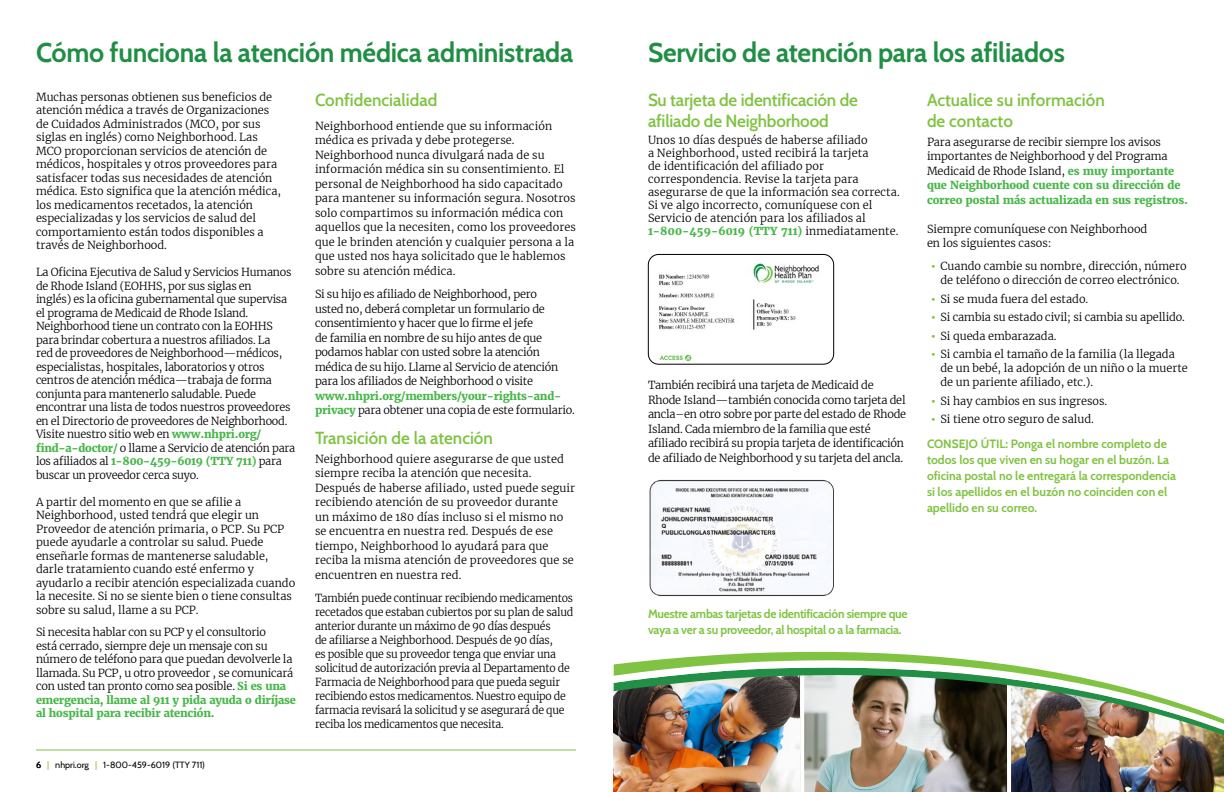
<style>
.page{position:relative;width:1224px;height:792px;background:#fff}
.page>*{position:absolute;margin:0;border:0;box-sizing:border-box;transform-origin:0 0}
.Big_Title{font:700 27px "Cabin";letter-spacing:-.01em;color:#208e44}
.Section_Titles{font:600 17px/20.4px "Cabin";letter-spacing:-.01em;color:#80c342}
.Body_Copy{font:600 17px "Cabin";color:#80c342}
.Body_Text_call-out{font:700 12px/16px "Cabin";color:#80c342}
.Body_Text_call-out-2{font:700 12px/16px "Cabin";letter-spacing:-.02em;color:#80c342}
.Body_Copy-2{font:300 11px/14.5px "Merriweather";color:#000}
.Body_Copy-3{font:300 11px/13.5px "Merriweather";letter-spacing:-.02em;color:#000}
.Body_Copy-4{font:300 11px/14px "Merriweather";letter-spacing:-.02em;color:#000;scale:.96 1}
.t1{font:9px "Cabin";color:#000}
.s1{font-weight:800;color:#48b749}
.s2{color:#80c342}
.s3{font-family:"Cabin";font-weight:600;font-size:13px;color:#80c342}
</style>
<div class="page">
<img style="left:613px;top:741px;width:187px;height:51px">
<img style="left:800px;top:750px;width:424px;height:42px">
<img style="left:614px;top:651px;width:610px;height:99px">
<hr style="left:36px;top:750px;width:540px;height:1px;background:#80c342">
<img style="left:651px;top:263px;width:180px;height:100px">
<div style="left:648px;top:254px;width:186px;height:111px;border:1px solid #000;border-radius:10px"></div>
<img style="left:649px;top:480px;width:185px;height:116px">
<p class="Big_Title" style="left:36px;top:31px;width:539px">Cómo funciona la atención médica administrada</p>
<p class="Big_Title" style="left:648px;top:31px;width:418px">Servicio de atención para los afiliados</p>
<p class="Body_Copy-2" style="left:36px;top:90px;width:247px;line-height:13.5px">Muchas personas obtienen sus beneficios de atención médica a través de Organizaciones de Cuidados Administrados (MCO, por sus siglas en inglés) como Neighborhood. Las MCO proporcionan servicios de atención de médicos, hospitales y otros proveedores para satisfacer todas sus necesidades de atención médica. Esto significa que la atención médica, los medicamentos recetados, la atención especializadas y los servicios de salud del comportamiento están todos disponibles a través de Neighborhood.</p>
<p class="Body_Copy-3" style="left:36px;top:265px;width:261px">La Oficina Ejecutiva de Salud y Servicios Humanos de Rhode Island (EOHHS, por sus siglas en<br>inglés) es la oficina gubernamental que supervisa el programa de Medicaid de Rhode Island.<br>Neighborhood tiene un contrato con la EOHHS para brindar cobertura a nuestros afiliados. La<br>red de proveedores de Neighborhood—médicos, especialistas, hospitales, laboratorios y otros centros de atención médica—trabaja de forma conjunta para mantenerlo saludable. Puede encontrar una lista de todos nuestros proveedores en el Directorio de proveedores de Neighborhood.<br>Visite nuestro sitio web en <span class="s1">www.nhpri.org/ find-a-doctor/</span> o llame a Servicio de atención para los afiliados al <span class="s1">1-800-459-6019 (TTY 711)</span> para buscar un proveedor cerca suyo.</p>
<p class="Body_Copy-2" style="left:36px;top:495px;width:261px;line-height:13.5px">A partir del momento en que se afilie a Neighborhood, usted tendrá que elegir un Proveedor de atención primaria, o PCP. Su PCP puede ayudarle a controlar su salud. Puede enseñarle formas de mantenerse saludable, darle tratamiento cuando esté enfermo y ayudarlo a recibir atención especializada cuando la necesite. Si no se siente bien o tiene consultas sobre su salud, llame a su PCP.</p>
<p class="Body_Copy-3" style="left:36px;top:625px;width:262px">Si necesita hablar con su PCP y el consultorio<br>está cerrado, siempre deje un mensaje con su número de teléfono para que puedan devolverle la llamada. Su PCP, u otro proveedor , se comunicará con usted tan pronto como sea posible. <span class="s1">Si es una emergencia, llame al 911 y pida ayuda o diríjase al hospital para recibir atención.</span></p>
<p class="t1" style="left:47px;top:758px;width:159px"><span class="s2">|</span> nhpri.org <span class="s2">|</span> 1-800-459-6019 (TTY 711)</p>
<p class="t1" style="left:36px;top:758px;width:7px">6</p>
<p class="Body_Copy" style="left:315px;top:87px;width:124px">Confidencialidad</p>
<p class="Body_Copy-2" style="left:315px;top:118px;width:263px">Neighborhood entiende que su información médica es privada y debe protegerse.<br>Neighborhood nunca divulgará nada de su información médica sin su consentimiento. El personal de Neighborhood ha sido capacitado para mantener su información segura. Nosotros solo compartimos su información médica con aquellos que la necesiten, como los proveedores que le brinden atención y cualquier persona a la que usted nos haya solicitado que le hablemos sobre su atención médica.</p>
<p class="Body_Copy-3" style="left:315px;top:287px;width:261px;line-height:14.5px">Si su hijo es afiliado de Neighborhood, pero<br>usted no, deberá completar un formulario de consentimiento y hacer que lo firme el jefe<br>de familia en nombre de su hijo antes de que podamos hablar con usted sobre la atención médica de su hijo. Llame al Servicio de atención para los afiliados de Neighborhood o visite <span class="s1">www.nhpri.org/members/your-rights-and&shy;privacy</span> para obtener una copia de este formulario.</p>
<p class="Section_Titles" style="left:315px;top:427px;width:180px">Transición de la atención</p>
<p class="Body_Copy-2" style="left:315px;top:451px;width:262px">Neighborhood quiere asegurarse de que usted siempre reciba la atención que necesita.<br>Después de haberse afiliado, usted puede seguir recibiendo atención de su proveedor durante<br>un máximo de 180 días incluso si el mismo no se encuentra en nuestra red. Después de ese tiempo, Neighborhood lo ayudará para que reciba la misma atención de proveedores que se encuentren en nuestra red.</p>
<p class="Body_Copy-4" style="left:315px;top:590px;width:271px">También puede continuar recibiendo medicamentos recetados que estaban cubiertos por su plan de salud anterior durante un máximo de 90 días después<br>de afiliarse a Neighborhood. Después de 90 días,<br>es posible que su proveedor tenga que enviar una solicitud de autorización previa al Departamento de Farmacia de Neighborhood para que pueda seguir recibiendo estos medicamentos. Nuestro equipo de farmacia revisará la solicitud y se asegurará de que reciba los medicamentos que necesita.</p>
<p class="Section_Titles" style="left:648px;top:89px;width:211px">Su tarjeta de identificación de afiliado de Neighborhood</p>
<p class="Body_Copy-2" style="left:648px;top:133px;width:253px;line-height:13px">Unos 10 días después de haberse afiliado<br>a Neighborhood, usted recibirá la tarjeta<br>de identificación del afiliado por correspondencia. Revise la tarjeta para asegurarse de que la información sea correcta.<br>Si ve algo incorrecto, comuníquese con el Servicio de atención para los afiliados al <span class="s1">1-800-459-6019 (TTY 711)</span> inmediatamente.</p>
<p class="Body_Copy-3" style="left:648px;top:378px;width:260px;line-height:14.5px">También recibirá una tarjeta de Medicaid de Rhode Island—también conocida como tarjeta del ancla–en otro sobre por parte del estado de Rhode Island. Cada miembro de la familia que esté afiliado recibirá su propia tarjeta de identificación de afiliado de Neighborhood y su tarjeta del ancla.</p>
<p class="Section_Titles" style="left:927px;top:89px;width:179px">Actualice su información de contacto</p>
<p class="Body_Copy-2" style="left:927px;top:134px;width:263px">Para asegurarse de recibir siempre los avisos importantes de Neighborhood y del Programa Medicaid de Rhode Island, <span class="s1">es muy importante que Neighborhood cuente con su dirección de correo postal más actualizada en sus registros.</span></p>
<p class="Body_Copy-2" style="left:927px;top:221px;width:222px">Siempre comuníquese con Neighborhood en los siguientes casos:</p>
<p class="Body_Copy-2" style="left:932px;top:259px;width:257px;line-height:14px;text-align:center"><span class="s3">•</span> Cuando cambie su nombre, dirección, número de teléfono o dirección de correo electrónico.</p>
<p class="Body_Copy-2" style="left:932px;top:291px;width:158px"><span class="s3">•</span> Si se muda fuera del estado.</p>
<p class="Body_Copy-2" style="left:932px;top:310px;width:255px"><span class="s3">•</span> Si cambia su estado civil; si cambia su apellido.</p>
<p class="Body_Copy-2" style="left:932px;top:328px;width:127px"><span class="s3">•</span> Si queda embarazada.</p>
<p class="Body_Copy-2" style="left:940px;top:347px;width:249px;line-height:14px;text-indent:-9px"><span class="s3">•</span> Si cambia el tamaño de la familia (la llegada de un bebé, la adopción de un niño o la muerte de un pariente afiliado, etc.).</p>
<p class="Body_Copy-2" style="left:932px;top:393px;width:177px"><span class="s3">•</span> Si hay cambios en sus ingresos.</p>
<p class="Body_Copy-2" style="left:932px;top:412px;width:164px"><span class="s3">•</span> Si tiene otro seguro de salud.</p>
<p class="Body_Text_call-out" style="left:927px;top:435px;width:251px">CONSEJO ÚTIL: Ponga el nombre completo de todos los que viven en su hogar en el buzón. La oficina postal no le entregará la correspondencia si los apellidos en el buzón no coinciden con el apellido en su correo.</p>
<p class="Body_Text_call-out-2" style="left:648px;top:605px;width:261px">Muestre ambas tarjetas de identificación siempre que vaya a ver a su proveedor, al hospital o a la farmacia.</p>
</div>
